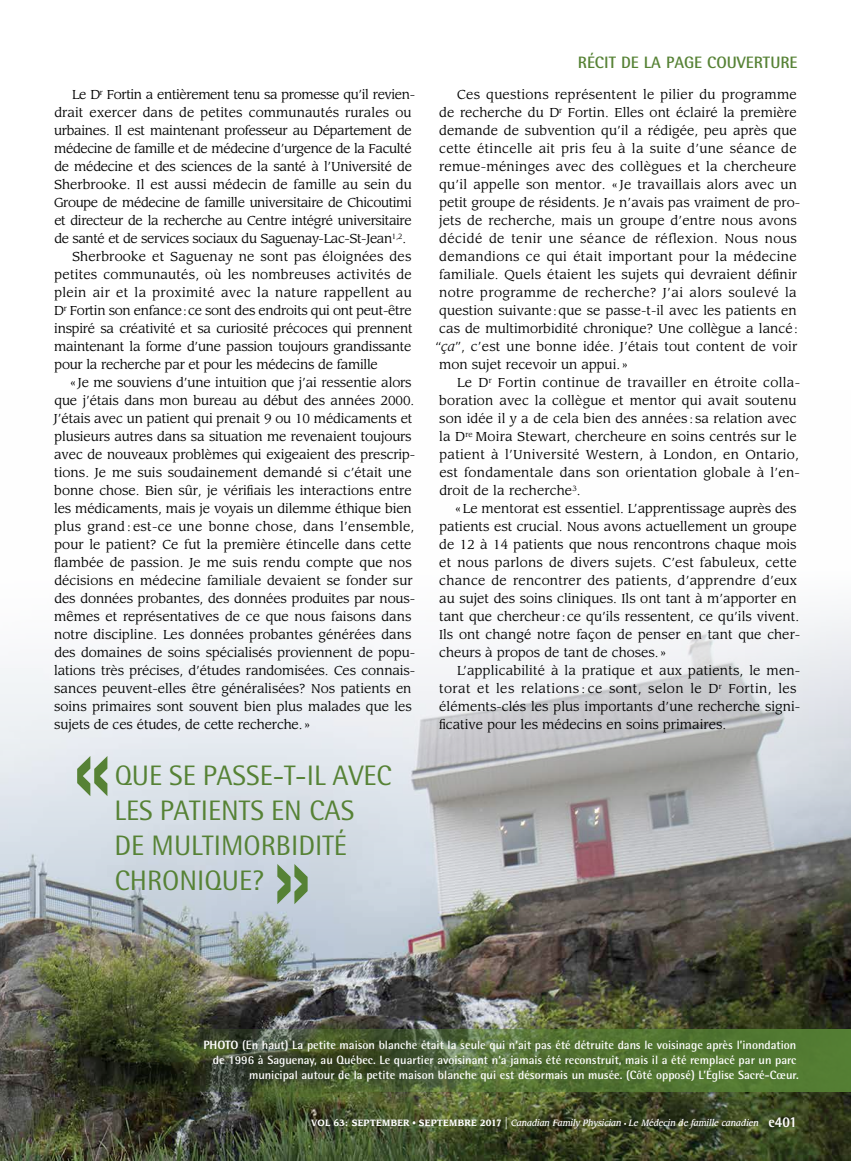
<style>
.page{position:relative;width:851px;height:1161px;background:#fff}
.page>*{position:absolute;margin:0;border:0;box-sizing:border-box;transform-origin:0 0}
.t1{font:28.2px/34.8px "Rotis Semi Sans Std";color:#568235}
.t2{font:700 16.5px "Rotis Semi Sans Std";color:#568235}
.t3{font:12.75px/18px "Leawood Std";color:#000}
.t4{font:12.75px/18px "Leawood Std";letter-spacing:-.03em;color:#000}
.t5{font:12.75px "Leawood Std";letter-spacing:.02em;color:#000}
.t6{font:12.75px "Leawood Std";letter-spacing:.025em;color:#000}
.t7{font:12.75px "Leawood Std";letter-spacing:.03em;color:#000}
.t8{font:700 12px/15px "Rotis Semi Sans Std";color:#fff;text-align:right}
.t9{font:italic 500 9px "Leawood Std";color:#fff;scale:.9 1}
.s1{font-style:italic}
.s2{font-weight:800}
.s3{font-weight:700;font-style:normal}
.s4{font-weight:400;font-style:normal}
.s5{font-weight:400;font-style:normal;font-size:15px}
.s6{font-size:6px}
.s7{font-family:"Rotis Semi Sans Std";font-weight:800;font-style:normal;font-size:15px}
</style>
<div class="page">
<img style="left:0;top:613px;width:850px;height:548px">
<svg style="left:90px;top:1029px;width:760px;height:63px"></svg>
<svg style="left:77px;top:756px;width:30px;height:40px"></svg>
<svg style="left:277px;top:864px;width:30px;height:40px"></svg>
<p class="t4" style="left:54px;top:86px;width:363px;text-indent:18px">Le D<sup>r</sup> Fortin a entièrement tenu sa promesse qu’il revien&shy;drait exercer dans de petites communautés rurales ou urbaines. Il est maintenant professeur au Département de médecine de famille et de médecine d’urgence de la Faculté de médecine et des sciences de la santé à l’Université de Sherbrooke. Il est aussi médecin de famille au sein du Groupe de médecine de famille universitaire de Chicoutimi et directeur de la recherche au Centre intégré universitaire de santé et de services sociaux du Saguenay-Lac-St-Jean<sup>1,2</sup>.</p>
<p class="t3" style="left:54px;top:248px;width:360px;text-align:justify;text-indent:18px">Sherbrooke et Saguenay ne sont pas éloignées des petites communautés, où les nombreuses activités de plein air et la proximité avec la nature rappellent au D<sup>r</sup> Fortin son enfance:ce sont des endroits qui ont peut-être inspiré sa créativité et sa curiosité précoces qui prennent maintenant la forme d’une passion toujours grandissante pour la recherche par et pour les médecins de famille</p>
<p class="t3" style="left:54px;top:374px;width:363px;text-indent:16px">«Je me souviens d’une intuition que j’ai ressentie alors que j’étais dans mon bureau au début des années 2000.<br>J’étais avec un patient qui prenait 9 ou 10 médicaments et plusieurs autres dans sa situation me revenaient toujours avec de nouveaux problèmes qui exigeaient des prescrip&shy;tions. Je me suis soudainement demandé si c’était une bonne chose. Bien sûr, je vérifais les interactions entre les médicaments, mais je voyais un dilemme éthique bien plus grand : est-ce une bonne chose, dans l’ensemble, pour le patient? Ce fut la première étincelle dans cette fambée de passion. Je me suis rendu compte que nos décisions en médecine familiale devaient se fonder sur des données probantes, des données produites par nous&shy;mêmes et représentatives de ce que nous faisons dans notre discipline. Les données probantes générées dans des domaines de soins spécialisés proviennent de popu&shy;lations très précises, d’études randomisées. Ces connais&shy;sances peuvent-elles être généralisées? Nos patients en soins primaires sont souvent bien plus malades que les sujets de ces études, de cette recherche.»</p>
<h2 class="t1" style="left:114px;top:758px;width:278px">QUE SE PASSE-T-IL AVEC<br>LES PATIENTS EN CAS<br>DE MULTIMORBIDITÉ<br>CHRONIQUE?</h2>
<p class="t2" style="left:577px;top:53px;width:221px">RÉCIT DE LA PAGE COUVERTURE</p>
<p class="t5" style="left:457px;top:87px;width:341px">Ces questions représentent le pilier du programme</p>
<p class="t3" style="left:435px;top:104px;width:366px">de recherche du D<sup>r</sup> Fortin. Elles ont éclairé la première demande de subvention qu’il a rédigée, peu après que cette étincelle ait pris feu à la suite d’une séance de remue-méninges avec des collègues et la chercheure qu’il appelle son mentor. « Je travaillais alors avec un petit groupe de résidents. Je n’avais pas vraiment de pro&shy;jets de recherche, mais un groupe d’entre nous avons décidé de tenir une séance de réflexion. Nous nous demandions ce qui était important pour la médecine familiale. Quels étaient les sujets qui devraient défnir notre programme de recherche? J’ai alors soulevé la question suivante:que se passe-t-il avec les patients en cas de multimorbidité chronique? Une collègue a lancé: “<span class="s1">ça</span>”, c’est une bonne idée. J’étais tout content de voir</p>
<p class="t3" style="left:439px;top:356px;width:190px">mon sujet recevoir un appui.»</p>
<p class="t6" style="left:457px;top:375px;width:344px">Le D<sup>r</sup> Fortin continue de travailler en étroite colla-</p>
<p class="t3" style="left:439px;top:392px;width:358px">boration avec la collègue et mentor qui avait soutenu</p>
<p class="t3" style="left:439px;top:410px;width:359px">son idée il y a de cela bien des années : sa relation avec</p>
<p class="t3" style="left:439px;top:428px;width:359px">la D<sup>re</sup> Moira Stewart, chercheure en soins centrés sur le</p>
<p class="t6" style="left:439px;top:447px;width:361px">patient à l’Université Western, à London, en Ontario,</p>
<p class="t5" style="left:439px;top:465px;width:362px">est fondamentale dans son orientation globale à l’en-</p>
<p class="t3" style="left:439px;top:482px;width:143px">droit de la recherche<sup>3</sup>.</p>
<p class="t3" style="left:455px;top:500px;width:343px">«Le mentorat est essentiel. L’apprentissage auprès des</p>
<p class="t3" style="left:439px;top:518px;width:359px">patients est crucial. Nous avons actuellement un groupe</p>
<p class="t3" style="left:439px;top:536px;width:359px">de 12 à 14 patients que nous rencontrons chaque mois</p>
<p class="t3" style="left:439px;top:554px;width:359px">et nous parlons de divers sujets. C’est fabuleux, cette</p>
<p class="t5" style="left:439px;top:573px;width:359px">chance de rencontrer des patients, d’apprendre d’eux</p>
<p class="t3" style="left:439px;top:590px;width:359px">au sujet des soins cliniques. Ils ont tant à m’apporter en</p>
<p class="t3" style="left:439px;top:608px;width:361px">tant que chercheur:ce qu’ils ressentent, ce qu’ils vivent.</p>
<p class="t3" style="left:439px;top:626px;width:363px">Ils ont changé notre façon de penser en tant que cher-</p>
<p class="t3" style="left:439px;top:644px;width:229px">cheurs à propos de tant de choses.»</p>
<p class="t3" style="left:457px;top:662px;width:345px">L’applicabilité à la pratique et aux patients, le men-</p>
<p class="t7" style="left:439px;top:681px;width:359px">torat et les relations : ce sont, selon le D<sup>r</sup> Fortin, les</p>
<p class="t3" style="left:439px;top:698px;width:362px">éléments-clés les plus importants d’une recherche signi-</p>
<p class="t3" style="left:439px;top:716px;width:289px">fcative pour les médecins en soins primaires.</p>
<p class="t8" style="left:203px;top:1038px;width:596px"><span class="s2">PHOTO</span> (En haut) La petite maison blanche était la seule qui n’ait pas été détruite dans le voisinage après l’inondation de 1996 à Saguenay, au Québec. Le quartier avoisinant n’a jamais été reconstruit, mais il a été remplacé par un parc municipal autour de la petite maison blanche qui est désormais un musée. (Côté opposé) L’Église Sacré-Cœur.</p>
<p class="t9" style="left:311px;top:1118px;width:541px"><span class="s3">VOL 63: SEPTEMBER</span> <span class="s4">•</span> <span class="s3">SEPTEMBRE 2017</span> <span class="s5">|</span> Canadian Family Physician <span class="s6">•</span> Le Médecin de famille canadien <span class="s7">e401</span></p>
</div>
